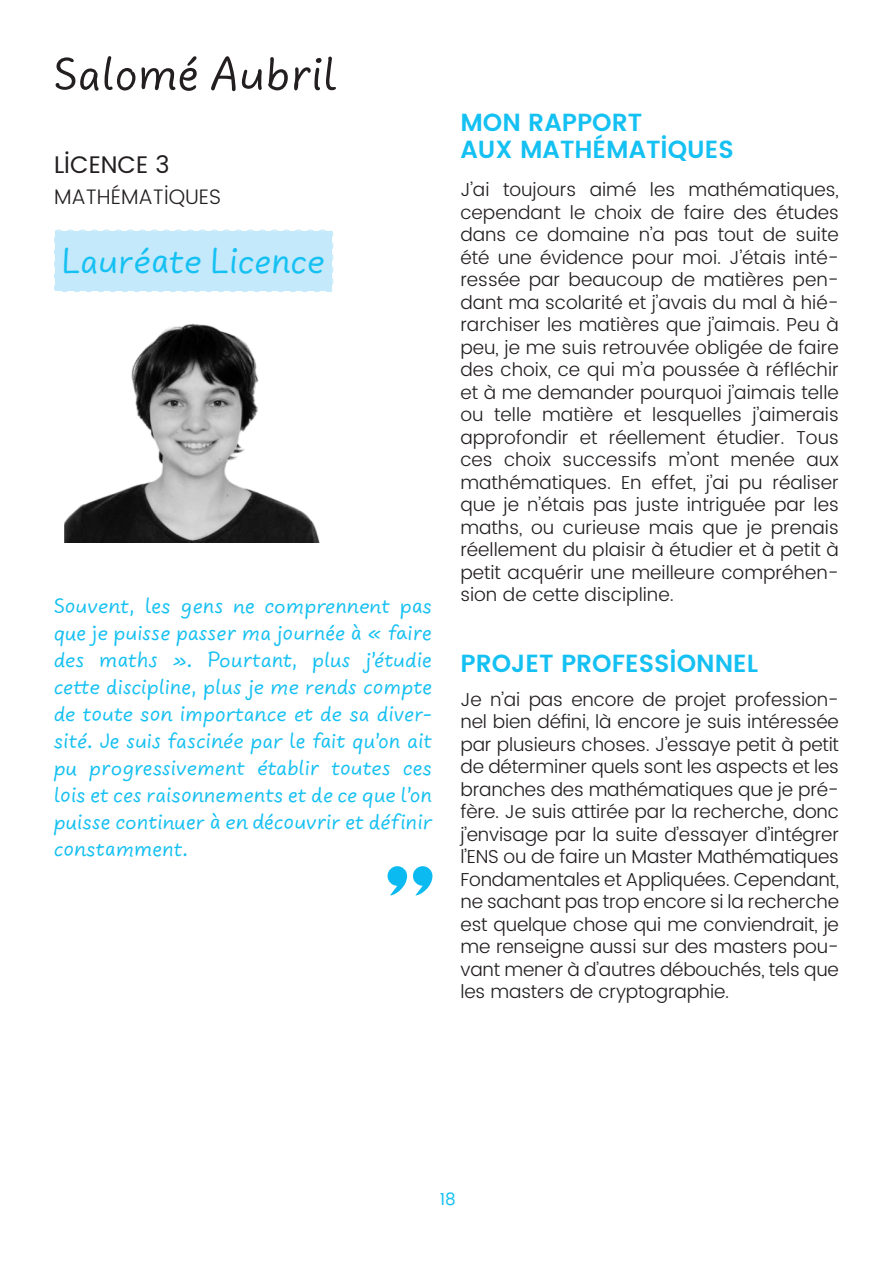
<style>
.page{position:relative;width:893px;height:1263px;background:#fff}
.page>*{position:absolute;margin:0;border:0;box-sizing:border-box;transform-origin:0 0}
.t1{font:52.5px "Uberhand Text Pro";color:#231f20}
.t2{font:40.5px "Uberhand Text Pro";color:#15c0f2}
.t3{font:600 24.75px "UA Poppins Texte";color:#15c0f2}
.t4{font:24px/27px "Uberhand Text Pro";color:#15c0f2;text-align:justify}
.t5{font:24px "UA Poppins Texte";color:#231f20}
.t6{font:300 21px "UA Poppins Texte";color:#231f20}
.t7{font:300 18.75px/22.5px "UA Poppins Texte";letter-spacing:-.005em;color:#231f20;text-align:justify}
.t8{font:16.8px "UA Poppins Texte";color:#15c0f2}
</style>
<div class="page">
<div style="left:54px;top:229px;width:280px;height:63px;background:#c3e9fa"></div>
<svg style="left:388px;top:866px;width:19px;height:29px"></svg>
<svg style="left:413px;top:866px;width:19px;height:29px"></svg>
<img style="left:65px;top:324px;width:255px;height:219px">
<p class="t1" style="left:54px;top:40px;width:285px">Salomé Aubril</p>
<p class="t5" style="left:54px;top:148px;width:117px">LICENCE 3</p>
<p class="t6" style="left:54px;top:181px;width:169px">MATHÉMATIQUES</p>
<p class="t2" style="left:62px;top:235px;width:265px">Lauréate Licence</p>
<p class="t4" style="left:54px;top:592px;width:380px">Souvent, les gens ne comprennent pas que je puisse passer ma journée à « faire des maths ». Pourtant, plus j’étudie cette discipline, plus je me rends compte de toute son importance et de sa diver&shy;sité. Je suis fascinée par le fait qu’on ait pu progressivement établir toutes ces lois et ces raisonnements et de ce que l’on puisse continuer à en découvrir et définir constamment.</p>
<p class="t3" style="left:460px;top:104px;width:183px">MON RAPPORT</p>
<p class="t3" style="left:460px;top:131px;width:275px">AUX MATHÉMATIQUES</p>
<p class="t7" style="left:460px;top:179px;width:380px">J’ai toujours aimé les mathématiques, cependant le choix de faire des études dans ce domaine n’a pas tout de suite été une évidence pour moi. J’étais inté&shy;ressée par beaucoup de matières pen&shy;dant ma scolarité et j’avais du mal à hié&shy;rarchiser les matières que j’aimais. Peu à peu, je me suis retrouvée obligée de faire des choix, ce qui m’a poussée à réfléchir et à me demander pourquoi j’aimais telle ou telle matière et lesquelles j’aimerais approfondir et réellement étudier. Tous ces choix successifs m’ont menée aux mathématiques. En effet, j’ai pu réaliser que je n’étais pas juste intriguée par les maths, ou curieuse mais que je prenais réellement du plaisir à étudier et à petit à petit acquérir une meilleure compréhen&shy;sion de cette discipline.</p>
<p class="t3" style="left:460px;top:644px;width:299px">PROJET PROFESSIONNEL</p>
<p class="t7" style="left:460px;top:688px;width:380px">Je n’ai pas encore de projet profession&shy;nel bien défini, là encore je suis intéressée par plusieurs choses. J’essaye petit à petit de déterminer quels sont les aspects et les branches des mathématiques que je pré&shy;fère. Je suis attirée par la recherche, donc j’envisage par la suite d’essayer d’intégrer l’ENS ou de faire un Master Mathématiques Fondamentales et Appliquées. Cependant, ne sachant pas trop encore si la recherche est quelque chose qui me conviendrait, je me renseigne aussi sur des masters pou&shy;vant mener à d’autres débouchés, tels que les masters de cryptographie.</p>
<p class="t8" style="left:440px;top:1187px;width:18px">18</p>
</div>
